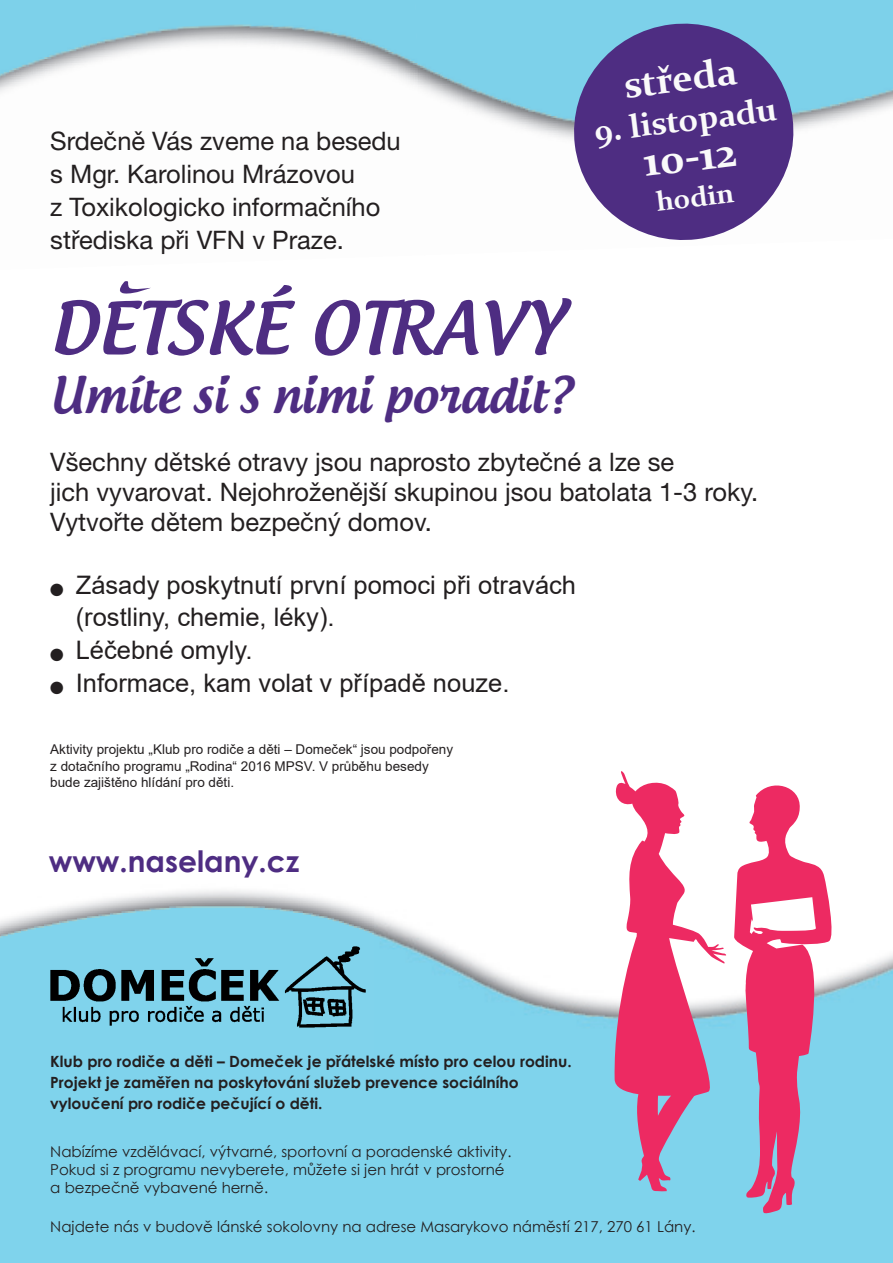
<style>
.page{position:relative;width:893px;height:1263px;background:#fff}
.page>*{position:absolute;margin:0;border:0;box-sizing:border-box;transform-origin:0 0}
.t1{font:500 69px "Androgyne";color:#4e2d82}
.t2{font:500 48px "Androgyne";color:#4e2d82}
.t3{font:700 43.8px "Constantia";color:#fafafa}
.t4{font:700 38.4px "Constantia";color:#fafafa}
.t5{font:700 33px "Constantia";color:#fafafa}
.t6{font:700 29.55px "Century Gothic";color:#4e2d82}
.t7{font:700 27.6px "Constantia";color:#fafafa}
.t8{font:25.5px/33px "Helvetica Neue LT Pro";color:#231f20}
.t9{font:25.5px/31.5px "Arial";color:#231f20}
.t10{font:700 15.45px/21.1px "Century Gothic";color:#231f20}
.t11{font:15px/18px "Century Gothic";color:#231f20}
.t12{font:13.5px/16.5px "Arial";color:#231f20}
</style>
<div class="page">
<svg style="left:615px;top:771px;width:112px;height:420px"></svg>
<svg style="left:734px;top:785px;width:97px;height:428px"></svg>
<svg style="left:568px;top:17px;width:232px;height:223px;background:#6b60a1"></svg>
<img style="left:0;top:899px;width:373px;height:161px">
<svg style="left:120px;top:281px;width:31px;height:13px"></svg>
<h3 class="t4" style="left:621px;top:58px;width:115px;rotate:-7deg">středa</h3>
<p class="t5" style="left:592px;top:108px;width:185px;rotate:-7deg">9. listopadu</p>
<p class="t8" style="left:50px;top:124px;width:352px">Srdečně Vás zveme na besedu s Mgr. Karolinou Mrázovou<br>z Toxikologicko informačního střediska při VFN v Praze.</p>
<h1 class="t1" style="left:50px;top:284px;width:514px">DETSKÉ OTRAVY</h1>
<h2 class="t2" style="left:50px;top:364px;width:523px">Umíte si s nimi poradit?</h2>
<p class="t8" style="left:50px;top:446px;width:709px;line-height:30px">Všechny dětské otravy jsou naprosto zbytečné a lze se<br>jich vyvarovat. Nejohroženější skupinou jsou batolata 1-3 roky.<br>Vytvořte dětem bezpečný domov.</p>
<p class="t9" style="left:76px;top:569px;width:502px;text-indent:-26px">● Zásady poskytnutí první pomoci při otravách (rostliny, chemie, léky).</p>
<p class="t9" style="left:50px;top:634px;width:204px">● Léčebné omyly.</p>
<p class="t9" style="left:50px;top:667px;width:461px">● Informace, kam volat v případě nouze.</p>
<h3 class="t3" style="left:640px;top:132px;width:95px;rotate:-7deg">10-12</h3>
<p class="t7" style="left:654px;top:183px;width:80px;rotate:-7deg">hodin</p>
<p class="t12" style="left:50px;top:741px;width:404px">Aktivity projektu „Klub pro rodiče a děti – Domeček“ jsou podpořeny z dotačního programu „Rodina“ 2016 MPSV. V průběhu besedy bude zajištěno hlídání pro děti.</p>
<p class="t6" style="left:49px;top:839px;width:252px">www.naselany.cz</p>
<p class="t10" style="left:50px;top:1050px;width:523px">Klub pro rodiče a děti – Domeček je přátelské místo pro celou rodinu.<br>Projekt je zaměřen na poskytování služeb prevence sociálního vyloučení pro rodiče pečující o děti.</p>
<p class="t11" style="left:50px;top:1142px;width:463px">Nabízíme vzdělávací, výtvarné, sportovní a poradenské aktivity.<br>Pokud si z programu nevyberete, můžete si jen hrát v prostorné a bezpečně vybavené herně.</p>
<p class="t11" style="left:50px;top:1217px;width:647px">Najdete nás v budově lánské sokolovny na adrese Masarykovo náměstí 217, 270 61 Lány.</p>
</div>
